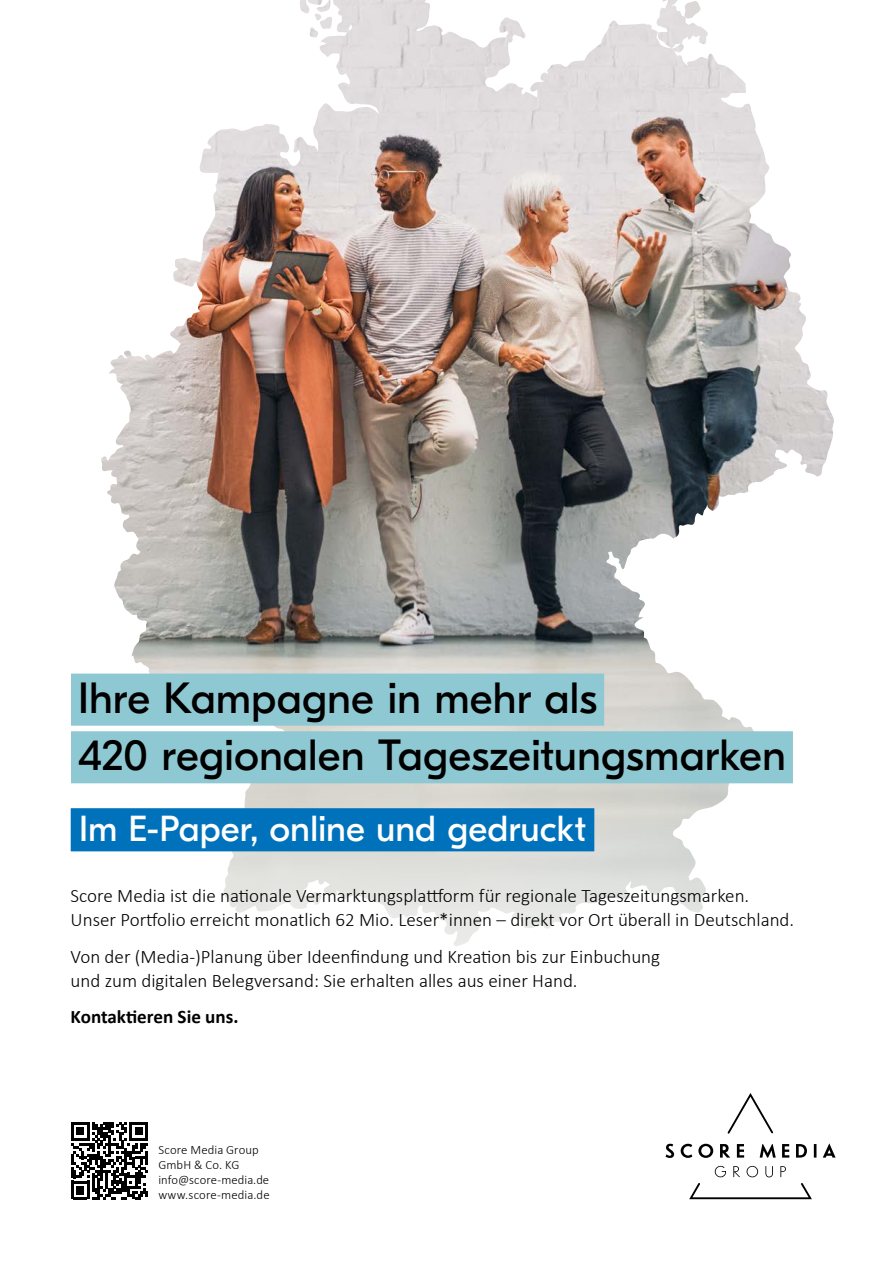
<style>
.page{position:relative;width:893px;height:1263px;background:#fff}
.page>*{position:absolute;margin:0;border:0;box-sizing:border-box;transform-origin:0 0}
.t1{font:43.65px/57.8px "GT Eesti Display";color:#000}
.t2{font:36.15px "GT Eesti Display";color:#fff}
.t3{font:300 19.05px/24.3px "Calibri";color:#000}
.t4{font:700 19.05px "Calibri";color:#000}
.t5{font:300 12.75px/15px "Calibri";letter-spacing:.01em;color:#000}
</style>
<div class="page">
<img style="left:73px;top:0;width:761px;height:1200px">
<svg style="left:689px;top:1183px;width:123px;height:16px"></svg>
<svg style="left:727px;top:1093px;width:46px;height:40px"></svg>
<svg style="left:665px;top:1143px;width:171px;height:15px"></svg>
<svg style="left:715px;top:1166px;width:71px;height:11px"></svg>
<svg style="left:71px;top:1122px;width:77px;height:77px"></svg>
<img style="left:684px;top:1px;width:17px;height:17px">
<svg style="left:300px;top:0;width:12px;height:38px"></svg>
<img style="left:312px;top:0;width:107px;height:152px">
<svg style="left:70px;top:680px;width:764px;height:336px"></svg>
<div style="left:71px;top:673px;width:533px;height:53px;background:#8ec8d2"></div>
<div style="left:71px;top:731px;width:722px;height:52px;background:#8ec8d2"></div>
<div style="left:71px;top:808px;width:523px;height:43px;background:#0072bc"></div>
<h1 class="t1" style="left:78px;top:670px;width:709px">Ihre Kampagne in mehr als<br>420 regionalen Tageszeitungsmarken</h1>
<h2 class="t2" style="left:79px;top:808px;width:508px">Im E-Paper, online und gedruckt</h2>
<p class="t3" style="left:71px;top:883px;width:725px">Score Media ist die nationale Vermarktungsplattform für regionale Tageszeitungsmarken.<br>Unser Portfolio erreicht monatlich 62 Mio. Leser*innen – direkt vor Ort überall in Deutschland.</p>
<p class="t3" style="left:71px;top:944px;width:591px">Von der (Media-)Planung über Ideenfindung und Kreation bis zur Einbuchung und zum digitalen Belegversand: Sie erhalten alles aus einer Hand.</p>
<p class="t4" style="left:71px;top:1003px;width:169px">Kontaktieren Sie uns.</p>
<p class="t5" style="left:158px;top:1142px;width:113px">Score Media Group<br>GmbH &amp; Co. KG info@score-media.de www.score-media.de</p>
</div>
